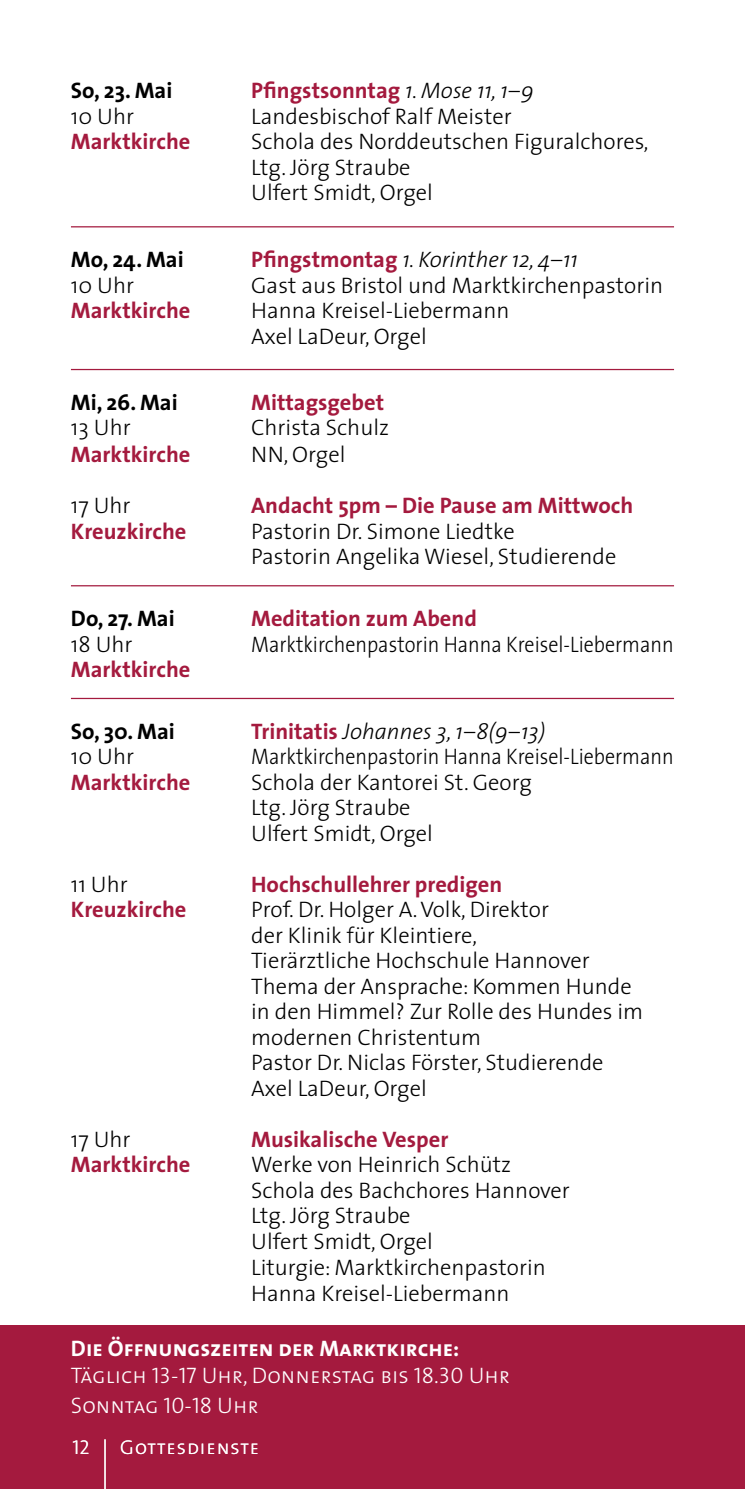
<style>
.page{position:relative;width:745px;height:1489px;background:#fff}
.page>*{position:absolute;margin:0;border:0;box-sizing:border-box;transform-origin:0 0}
.t1{font:300 22.5px/25.5px "The Sans";color:#000}
.t2{font:700 22.5px "The Sans";color:#a41a3e}
.t3{font:300 22.5px "The Sans";color:#000;scale:.89 1}
.t4{font:italic 300 22.5px "The Sans";color:#000}
.t5{font:22.5px/29.5px "The Sans Light Caps";color:#fff}
.t6{font:700 22.5px "The Sans";color:#000}
.t7{font:22.5px "The Sans Bold Caps";color:#fff}
.t8{font:20px "The Sans Light Caps";letter-spacing:.05em;color:#fff}
.s1{font-weight:300;font-style:italic;color:#000}
.s2{font-weight:700;font-style:normal;color:#a41a3e}
</style>
<div class="page">
<div style="left:0;top:1325px;width:744px;height:163px;background:#a41a3e"></div>
<hr style="left:71px;top:226px;width:602px;height:1px;background:#a41a3e">
<hr style="left:71px;top:369px;width:602px;height:1px;background:#a41a3e">
<hr style="left:71px;top:585px;width:602px;height:1px;background:#a41a3e">
<hr style="left:71px;top:697px;width:602px;height:2px;background:#a41a3e">
<hr style="left:104px;top:1439px;width:2px;height:49px;background:#fff">
<p class="t6" style="left:71px;top:72px;width:103px">So, 23. Mai</p>
<p class="t2" style="left:251px;top:72px;width:284px">Pfingstsonntag <span class="s1">1. Mose 11, 1–9</span></p>
<p class="t1" style="left:71px;top:103px;width:65px">10 Uhr</p>
<p class="t1" style="left:251px;top:103px;width:262px">Landesbischof Ralf Meister</p>
<p class="t2" style="left:71px;top:123px;width:121px">Marktkirche</p>
<p class="t1" style="left:251px;top:128px;width:398px">Schola des Norddeutschen Figuralchores,<br>Ltg. Jörg Straube<br>Ulfert Smidt, Orgel</p>
<p class="t6" style="left:71px;top:241px;width:114px">Mo, 24. Mai</p>
<p class="t4" style="left:251px;top:241px;width:328px"><span class="s2">Pfingstmontag</span> 1. Korinther 12, 4–11</p>
<p class="t1" style="left:71px;top:271px;width:65px">10 Uhr</p>
<p class="t1" style="left:251px;top:271px;width:413px">Gast aus Bristol und Marktkirchenpastorin</p>
<p class="t2" style="left:71px;top:292px;width:121px">Marktkirche</p>
<p class="t1" style="left:251px;top:297px;width:260px">Hanna Kreisel-Liebermann<br>Axel LaDeur, Orgel</p>
<p class="t6" style="left:71px;top:383px;width:108px">Mi, 26. Mai</p>
<p class="t2" style="left:251px;top:383px;width:134px">Mittagsgebet</p>
<p class="t1" style="left:71px;top:414px;width:61px">13 Uhr</p>
<p class="t1" style="left:251px;top:414px;width:139px">Christa Schulz</p>
<p class="t2" style="left:71px;top:436px;width:121px">Marktkirche</p>
<p class="t1" style="left:251px;top:441px;width:96px">NN, Orgel</p>
<p class="t1" style="left:71px;top:492px;width:61px">17 Uhr</p>
<p class="t2" style="left:251px;top:487px;width:383px">Andacht 5pm – Die Pause am Mittwoch</p>
<p class="t2" style="left:71px;top:512px;width:117px">Kreuzkirche</p>
<p class="t1" style="left:251px;top:517px;width:366px">Pastorin Dr. Simone Liedtke<br>Pastorin Angelika Wiesel, Studierende</p>
<p class="t6" style="left:71px;top:599px;width:105px">Do, 27. Mai</p>
<p class="t2" style="left:251px;top:599px;width:227px">Meditation zum Abend</p>
<p class="t1" style="left:71px;top:630px;width:63px">18 Uhr</p>
<p class="t3" style="left:251px;top:625px;width:476px">Marktkirchenpastorin Hanna Kreisel-Liebermann</p>
<p class="t2" style="left:71px;top:650px;width:121px">Marktkirche</p>
<p class="t6" style="left:71px;top:712px;width:105px">So, 30. Mai</p>
<p class="t4" style="left:251px;top:712px;width:295px"><span class="s2">Trinitatis</span> Johannes 3, 1–8(9–13)</p>
<p class="t1" style="left:71px;top:743px;width:65px">10 Uhr</p>
<p class="t3" style="left:251px;top:738px;width:476px">Marktkirchenpastorin Hanna Kreisel-Liebermann</p>
<p class="t2" style="left:71px;top:763px;width:121px">Marktkirche</p>
<p class="t1" style="left:251px;top:768px;width:282px">Schola der Kantorei St. Georg<br>Ltg. Jörg Straube<br>Ulfert Smidt, Orgel</p>
<p class="t1" style="left:71px;top:870px;width:58px">11 Uhr</p>
<p class="t2" style="left:251px;top:865px;width:252px">Hochschullehrer predigen</p>
<p class="t2" style="left:71px;top:890px;width:117px">Kreuzkirche</p>
<p class="t1" style="left:251px;top:896px;width:393px">Prof. Dr. Holger A. Volk, Direktor<br>der Klinik für Kleintiere,<br>Tierärztliche Hochschule Hannover<br>Thema der Ansprache: Kommen Hunde in den Himmel? Zur Rolle des Hundes im modernen Christentum<br>Pastor Dr. Niclas Förster, Studierende<br>Axel LaDeur, Orgel</p>
<p class="t1" style="left:71px;top:1125px;width:61px">17 Uhr</p>
<p class="t2" style="left:251px;top:1120px;width:198px">Musikalische Vesper</p>
<p class="t2" style="left:71px;top:1145px;width:121px">Marktkirche</p>
<p class="t1" style="left:251px;top:1151px;width:320px">Werke von Heinrich Schütz<br>Schola des Bachchores Hannover<br>Ltg. Jörg Straube<br>Ulfert Smidt, Orgel<br>Liturgie: Marktkirchenpastorin<br>Hanna Kreisel-Liebermann</p>
<p class="t7" style="left:71px;top:1329px;width:390px">Die Öffnungszeiten der Marktkirche:</p>
<p class="t5" style="left:71px;top:1360px;width:440px">Täglich 13-17 Uhr, Donnerstag bis 18.30 Uhr<br>Sonntag 10-18 Uhr</p>
<p class="t8" style="left:72px;top:1430px;width:19px">12</p>
<p class="t8" style="left:120px;top:1430px;width:140px">Gottesdienste</p>
</div>
